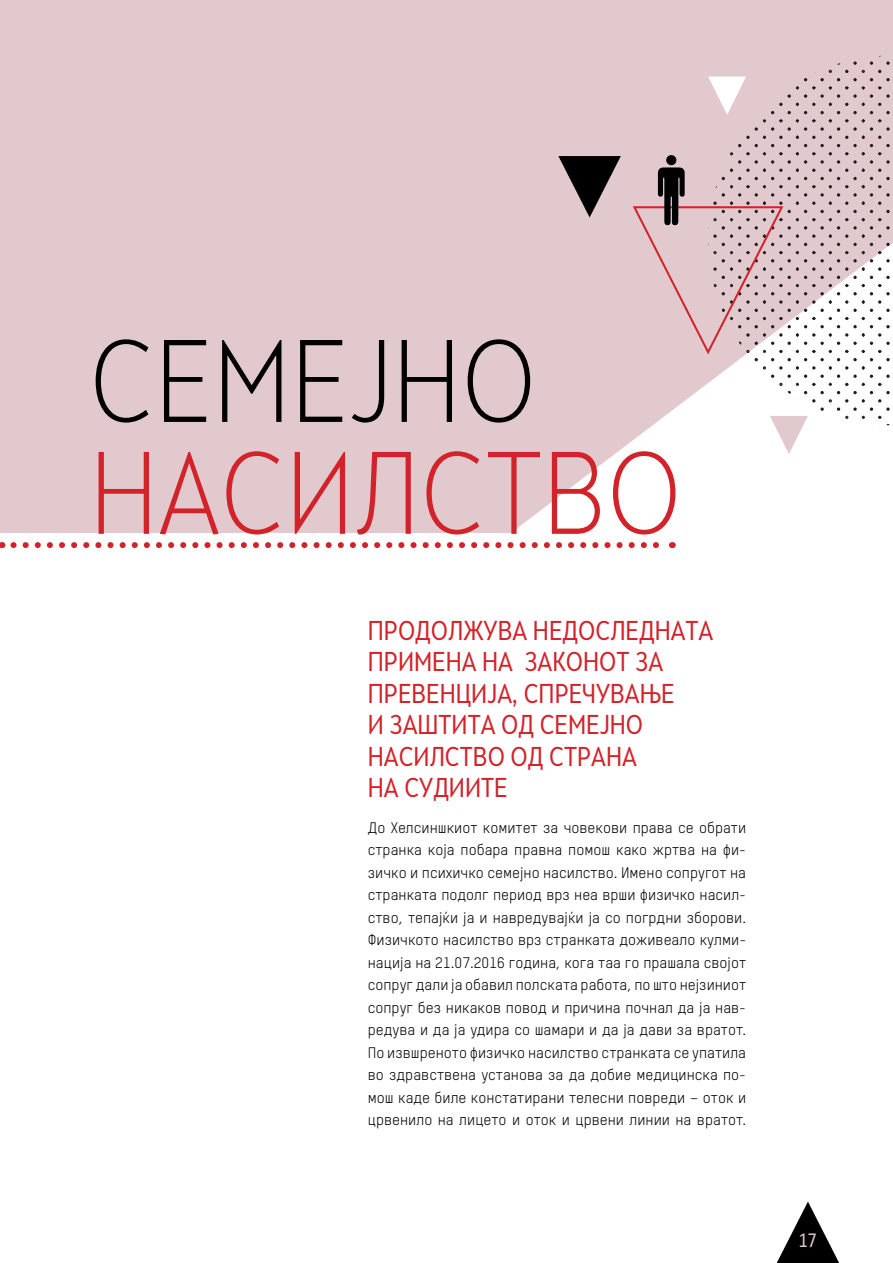
<style>
.page{position:relative;width:893px;height:1263px;background:#fff}
.page>*{position:absolute;margin:0;border:0;box-sizing:border-box;transform-origin:0 0}
.t1{font:300 109.5px "Skola Sans Cn";color:#d2232a}
.t2{font:300 109.5px "Skola Sans Cn";color:#000}
.t3{font:25.5px/31.5px "Skola Sans Cn";color:#d2232a}
.t4{font:18px "Skola Sans Cn";color:#e1c9ce}
.t5{font:15px/22.5px "Oxfam TSTARPRO";color:#000;text-align:justify}
</style>
<div class="page">
<svg style="left:777px;top:1201px;width:62px;height:62px"></svg>
<svg style="left:1px;top:0;width:892px;height:533px;background:#e3ccd1"></svg>
<hr style="left:0;top:0;width:1px;height:1263px;background:#e1c9ce">
<div style="left:0;top:533px;width:893px;height:359px;background:#fff"></div>
<svg style="left:558px;top:156px;width:63px;height:61px;background:#706467"></svg>
<svg style="left:13px;top:542px;width:646px;height:6px"></svg>
<svg style="left:0;top:542px;width:5px;height:714px"></svg>
<svg style="left:631px;top:56px;width:259px;height:398px"></svg>
<div style="left:666px;top:155px;width:10px;height:10px;background:#000;border-radius:50%"></div>
<h1 class="t2" style="left:89px;top:317px;width:449px">СЕМЕЈНО</h1>
<h1 class="t1" style="left:89px;top:429px;width:594px">НАСИЛСТВО</h1>
<h2 class="t3" style="left:368px;top:615px;width:347px">ПРОДОЛЖУВА НЕДОСЛЕДНАТА<br>ПРИМЕНА НА ЗАКОНОТ ЗА<br>ПРЕВЕНЦИЈА, СПРЕЧУВАЊЕ<br>И ЗАШТИТА ОД СЕМЕЈНО<br>НАСИЛСТВО ОД СТРАНА<br>НА СУДИИТЕ</h2>
<p class="t5" style="left:368px;top:816px;width:380px">До Хелсиншкиот комитет за човекови права се обрати странка која побара правна помош како жртва на фи&shy;зичко и психичко семејно насилство. Имено сопругот на странката подолг период врз неа врши физичко насил&shy;ство, тепајќи ја и навредувајќи ја со погрдни зборови.<br>Физичкото насилство врз странката доживеало кулми&shy;нација на 21.07.2016 година, кога таа го прашала својот сопруг дали ја обавил полската работа, по што нејзиниот сопруг без никаков повод и причина почнал да ја нав&shy;редува и да ја удира со шамари и да ја дави за вратот.<br>По извшреното физичко насилство странката се упатила во здравствена установа за да добие медицинска по&shy;мош каде биле констатирани телесни повреди – оток и црвенило на лицето и оток и црвени линии на вратот.</p>
<p class="t4" style="left:799px;top:1230px;width:19px">17</p>
</div>
